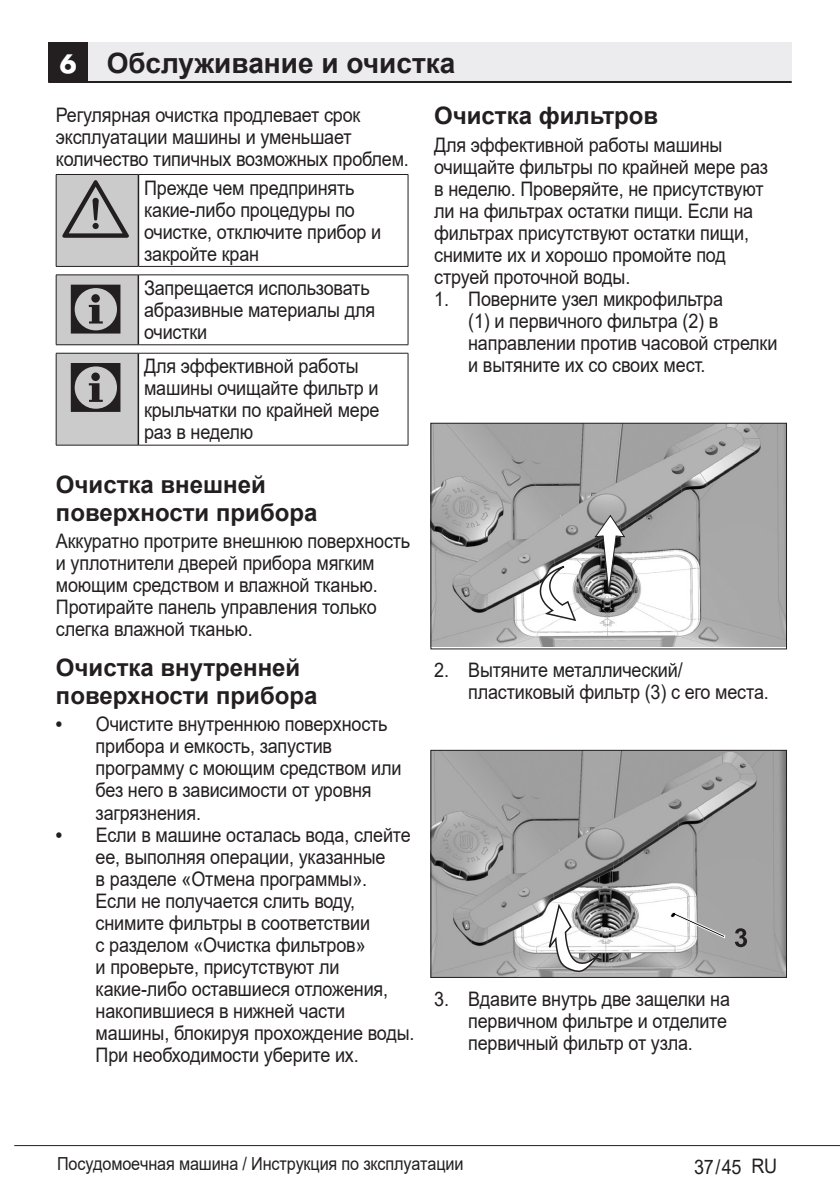
<style>
.page{position:relative;width:840px;height:1191px;background:#fff}
.page>*{position:absolute;margin:0;border:0;box-sizing:border-box;transform-origin:0 0}
.uyari_semboller{font:72px "ZIWARNUN";color:#231f20}
.Ana_Baslik{font:700 28px "Arial";color:#231f20}
.t1{font:700 28px "Futura TOT";color:#fff}
.Baslik{font:700 24px/28px "Arial";color:#231f20}
.Yazi_alanlari{font:20px/22px "Arial";letter-spacing:-.01em;color:#231f20;scale:.9 1}
.Girintili_Yazi{font:20px/22px "Arial";letter-spacing:-.01em;color:#231f20;scale:.9 1}
.t2{font:18px "Arial";letter-spacing:-.01em;color:#231f20;scale:.9 1}
.s1{font-weight:700}
</style>
<div class="page">
<hr style="left:14px;top:1145px;width:825px;height:1px;background:#231f20">
<div style="left:88px;top:43px;width:703px;height:39px;background:#ececee"></div>
<hr style="left:48px;top:81px;width:743px;height:2px;background:#231f20">
<div style="left:48px;top:43px;width:40px;height:39px;background:#231f20"></div>
<div style="left:56px;top:174px;width:82px;height:92px;background:#cbcbcb"></div>
<hr style="left:56px;top:175px;width:1px;height:91px;background:#231f20">
<hr style="left:56px;top:174px;width:82px;height:1px;background:#231f20">
<hr style="left:56px;top:266px;width:82px;height:1px;background:#231f20">
<hr style="left:138px;top:175px;width:1px;height:91px;background:#231f20">
<hr style="left:407px;top:175px;width:1px;height:91px;background:#231f20">
<hr style="left:138px;top:174px;width:270px;height:1px;background:#231f20">
<hr style="left:138px;top:266px;width:270px;height:1px;background:#231f20">
<div style="left:56px;top:275px;width:82px;height:70px;background:#cbcbcb"></div>
<hr style="left:56px;top:275px;width:1px;height:69px;background:#231f20">
<hr style="left:56px;top:274px;width:82px;height:1px;background:#231f20">
<hr style="left:56px;top:344px;width:82px;height:1px;background:#231f20">
<hr style="left:137px;top:275px;width:2px;height:69px;background:#231f20">
<hr style="left:407px;top:275px;width:1px;height:69px;background:#231f20">
<hr style="left:138px;top:274px;width:270px;height:1px;background:#231f20">
<hr style="left:138px;top:344px;width:270px;height:1px;background:#231f20">
<div style="left:56px;top:353px;width:82px;height:92px;background:#cbcbcb"></div>
<hr style="left:56px;top:353px;width:1px;height:92px;background:#231f20">
<hr style="left:56px;top:353px;width:82px;height:1px;background:#231f20">
<hr style="left:56px;top:445px;width:82px;height:1px;background:#231f20">
<hr style="left:137px;top:353px;width:2px;height:92px;background:#231f20">
<hr style="left:407px;top:353px;width:1px;height:92px;background:#231f20">
<hr style="left:138px;top:353px;width:270px;height:1px;background:#231f20">
<hr style="left:138px;top:445px;width:270px;height:1px;background:#231f20">
<img style="left:432px;top:425px;width:352px;height:222px">
<svg style="left:539px;top:561px;width:38px;height:61px"></svg>
<svg style="left:593px;top:514px;width:32px;height:86px"></svg>
<div style="left:430px;top:423px;width:356px;height:226px;border:1px solid #231f20"></div>
<img style="left:432px;top:752px;width:352px;height:224px">
<svg style="left:669px;top:911px;width:56px;height:28px"></svg>
<svg style="left:734px;top:928px;width:12px;height:19px"></svg>
<svg style="left:546px;top:901px;width:61px;height:72px"></svg>
<div style="left:430px;top:750px;width:356px;height:228px;border:1px solid #231f20"></div>
<p class="t1" style="left:60px;top:47px;width:18px">6</p>
<p class="Ana_Baslik" style="left:107px;top:43px;width:350px">Обслуживание и очистка</p>
<p class="Yazi_alanlari" style="left:56px;top:104px;width:393px">Регулярная очистка продлевает срок эксплуатации машины и уменьшает количество типичных возможных проблем.</p>
<p class="uyari_semboller" style="left:62px;top:171px;width:71px">A</p>
<p class="Yazi_alanlari" style="left:144px;top:177px;width:265px">Прежде чем предпринять какие-либо процедуры по очистке, отключите прибор и закройте кран</p>
<p class="uyari_semboller" style="left:66px;top:271px;width:63px">C</p>
<p class="Yazi_alanlari" style="left:144px;top:277px;width:258px">Запрещается использовать абразивные материалы для очистки</p>
<p class="uyari_semboller" style="left:66px;top:349px;width:63px">C</p>
<p class="Yazi_alanlari" style="left:144px;top:355px;width:263px">Для эффективной работы машины очищайте фильтр и крыльчатки по крайней мере раз в неделю</p>
<p class="Baslik" style="left:56px;top:470px;width:263px">Очистка внешней поверхности прибора</p>
<p class="Yazi_alanlari" style="left:56px;top:530px;width:395px">Аккуратно протрите внешнюю поверхность и уплотнители дверей прибора мягким моющим средством и влажной тканью.<br>Протирайте панель управления только слегка влажной тканью.</p>
<p class="Baslik" style="left:56px;top:653px;width:263px">Очистка внутренней поверхности прибора</p>
<p class="Yazi_alanlari" style="left:96px;top:713px;width:341px;text-indent:-40px"><span class="s1">•</span> Очистите внутреннюю поверхность прибора и емкость, запустив программу с моющим средством или без него в зависимости от уровня загрязнения.</p>
<p class="Yazi_alanlari" style="left:96px;top:823px;width:355px;text-indent:-40px"><span class="s1">•</span> Если в машине осталась вода, слейте ее, выполняя операции, указанные<br>в разделе «Отмена программы».<br>Если не получается слить воду, снимите фильтры в соответствии<br>с разделом «Очистка фильтров»<br>и проверьте, присутствуют ли какие-либо оставшиеся отложения, накопившиеся в нижней части машины, блокируя прохождение воды.<br>При необходимости уберите их.</p>
<p class="Baslik" style="left:434px;top:102px;width:225px">Очистка фильтров</p>
<p class="Yazi_alanlari" style="left:434px;top:134px;width:372px">Для эффективной работы машины очищайте фильтры по крайней мере раз в неделю. Проверяйте, не присутствуют ли на фильтрах остатки пищи. Если на фильтрах присутствуют остатки пищи, снимите их и хорошо промойте под струей проточной воды.</p>
<p class="Girintili_Yazi" style="left:468px;top:288px;width:345px;text-indent:-34px">1. Поверните узел микрофильтра<br>(1) и первичного фильтра (2) в направлении против часовой стрелки и вытяните их со своих мест.</p>
<p class="Girintili_Yazi" style="left:468px;top:659px;width:335px;text-indent:-34px">2. Вытяните металлический/ пластиковый фильтр (3) с его места.</p>
<p class="Girintili_Yazi" style="left:468px;top:987px;width:292px;text-indent:-34px">3. Вдавите внутрь две защелки на первичном фильтре и отделите первичный фильтр от узла.</p>
<p class="t2" style="left:57px;top:1151px;width:453px">Посyдoмoeчнaя мaшинa / Инcтpyкция по зкcплyaтaции</p>
<p class="Yazi_alanlari" style="left:693px;top:1155px;width:94px">37 / 45 RU</p>
</div>
